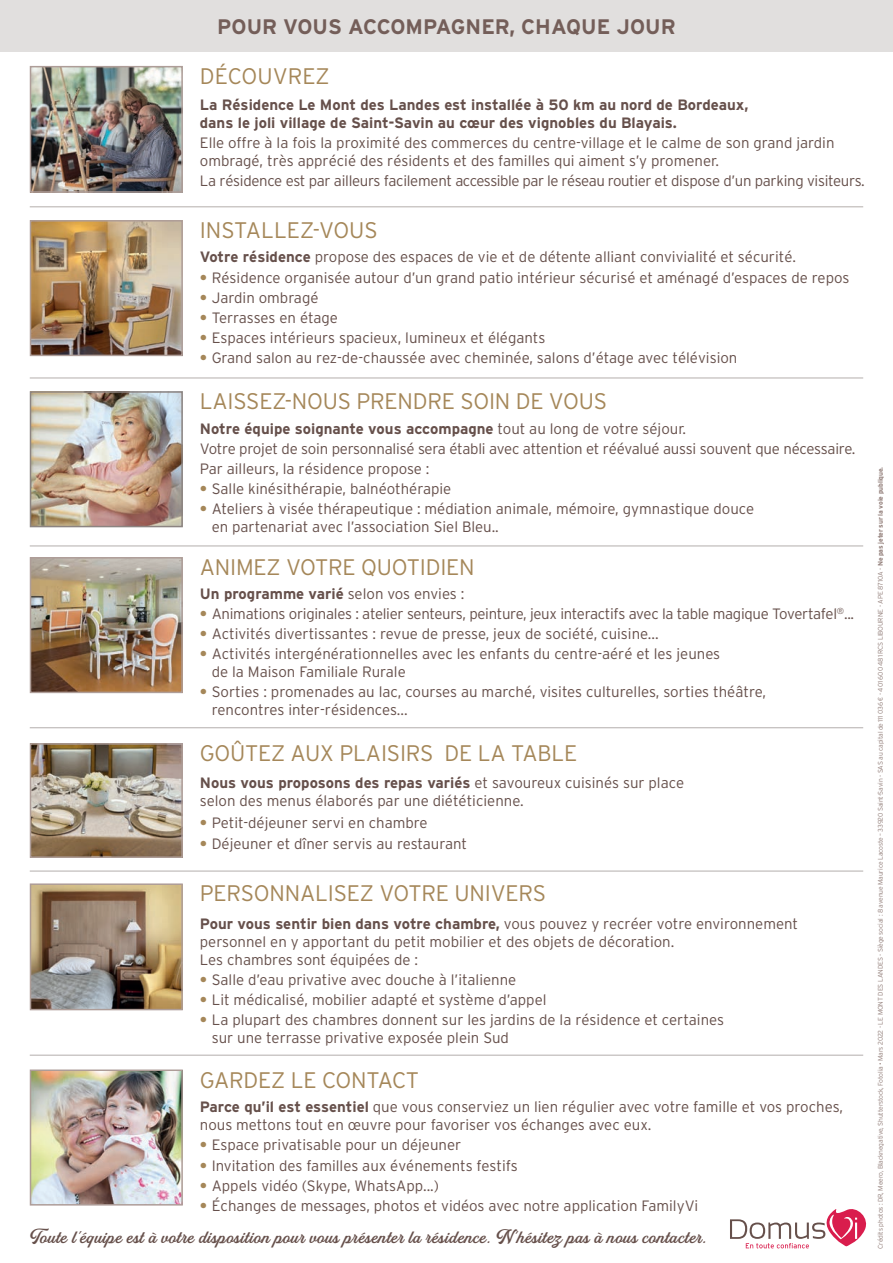
<style>
.page{position:relative;width:893px;height:1263px;background:#fff}
.page>*{position:absolute;margin:0;border:0;box-sizing:border-box;transform-origin:0 0}
.t1{font:300 22.5px "Interstate";letter-spacing:-.01em;color:#a58759}
.t2{font:700 21px "Interstate";color:#745e59}
.t3{font:19.5px "Golden Hills DEMO Regular";letter-spacing:.02em;color:#66504b}
.t4{font:300 15px/18px "Interstate";color:#66504b}
.t5{font:300 15px "Interstate";letter-spacing:-.02em;color:#66504b}
.t6{font:700 15px/18px "Interstate";color:#66504b}
.t7{font:300 6.75px "Interstate";letter-spacing:-.02em;color:#917d78}
.s1{font-weight:700}
.s2{font-weight:700;color:#a58759}
.s3{font-weight:300}
</style>
<div class="page">
<img style="left:33px;top:223px;width:147px;height:130px">
<div style="left:30px;top:220px;width:153px;height:136px;border:2px solid #ae9d98"></div>
<img style="left:33px;top:69px;width:147px;height:121px">
<div style="left:30px;top:66px;width:153px;height:127px;border:2px solid #ae9d98"></div>
<img style="left:33px;top:746px;width:147px;height:109px">
<div style="left:30px;top:743px;width:153px;height:115px;border:2px solid #ae9d98"></div>
<img style="left:33px;top:886px;width:147px;height:121px">
<div style="left:30px;top:883px;width:153px;height:127px;border:2px solid #ae9d98"></div>
<img style="left:33px;top:1072px;width:147px;height:130px">
<div style="left:30px;top:1069px;width:153px;height:136px;border:2px solid #ae9d98"></div>
<svg style="left:730px;top:1209px;width:137px;height:39px"></svg>
<hr style="left:30px;top:206px;width:833px;height:1px;background:#bcb7b5">
<hr style="left:30px;top:870px;width:833px;height:2px;background:#bcb7b5">
<hr style="left:30px;top:1054px;width:833px;height:2px;background:#bcb7b5">
<hr style="left:30px;top:377px;width:833px;height:1px;background:#bcb7b5">
<hr style="left:30px;top:545px;width:833px;height:1px;background:#bcb7b5">
<div style="left:0;top:0;width:893px;height:51px;background:#e1dfde"></div>
<img style="left:33px;top:394px;width:147px;height:130px">
<div style="left:30px;top:391px;width:153px;height:136px;border:2px solid #8c8481"></div>
<img style="left:33px;top:560px;width:147px;height:130px">
<div style="left:30px;top:557px;width:153px;height:136px;border:2px solid #ae9d98"></div>
<hr style="left:30px;top:727px;width:833px;height:1px;background:#bcb7b5">
<h2 class="t2" style="left:217px;top:14px;width:460px">POUR VOUS ACCOMPAGNER, CHAQUE JOUR</h2>
<h1 class="t1" style="left:200px;top:62px;width:131px">DÉCOUVREZ</h1>
<p class="t6" style="left:200px;top:95px;width:550px">La Résidence Le Mont des Landes est installée à 50 km au nord de Bordeaux, dans le joli village de Saint-Savin au cœur des vignobles du Blayais.</p>
<p class="t4" style="left:200px;top:134px;width:636px">Elle offre à la fois la proximité des commerces du centre-village et le calme de son grand jardin ombragé, très apprécié des résidents et des familles qui aiment s’y promener.</p>
<p class="t5" style="left:200px;top:172px;width:666px">La résidence est par ailleurs facilement accessible par le réseau routier et dispose d’un parking visiteurs.</p>
<h1 class="t1" style="left:200px;top:216px;width:179px">INSTALLEZ-VOUS</h1>
<p class="t4" style="left:200px;top:248px;width:598px"><span class="s1">Votre résidence</span> propose des espaces de vie et de détente alliant convivialité et sécurité.</p>
<p class="t4" style="left:200px;top:268px;width:651px"><span class="s2">•</span> Résidence organisée autour d’un grand patio intérieur sécurisé et aménagé d’espaces de repos</p>
<p class="t4" style="left:200px;top:288px;width:120px"><span class="s2">•</span> Jardin ombragé</p>
<p class="t4" style="left:200px;top:308px;width:140px"><span class="s2">•</span> Terrasses en étage</p>
<p class="t4" style="left:200px;top:328px;width:347px"><span class="s2">•</span> Espaces intérieurs spacieux, lumineux et élégants</p>
<p class="t4" style="left:200px;top:349px;width:539px"><span class="s2">•</span> Grand salon au rez-de-chaussée avec cheminée, salons d’étage avec télévision</p>
<h1 class="t1" style="left:200px;top:388px;width:409px">LAISSEZ-NOUS PRENDRE SOIN DE VOUS</h1>
<p class="t4" style="left:200px;top:418px;width:657px;line-height:20.1px"><span class="s1">Notre équipe soignante vous accompagne</span> tout au long de votre séjour.<br>Votre projet de soin personnalisé sera établi avec attention et réévalué aussi souvent que nécessaire.<br>Par ailleurs, la résidence propose :</p>
<p class="t4" style="left:200px;top:480px;width:253px"><span class="s2">•</span> Salle kinésithérapie, balnéothérapie</p>
<p class="t4" style="left:212px;top:500px;width:544px;text-indent:-12px"><span class="s2">•</span> Ateliers à visée thérapeutique : médiation animale, mémoire, gymnastique douce en partenariat avec l’association Siel Bleu..</p>
<h1 class="t1" style="left:200px;top:553px;width:276px">ANIMEZ VOTRE QUOTIDIEN</h1>
<p class="t6" style="left:200px;top:584px;width:266px">Un programme varié <span class="s3">selon vos envies :</span></p>
<p class="t5" style="left:200px;top:605px;width:656px"><span class="s2">•</span> Animations originales : atelier senteurs, peinture, jeux interactifs avec la table magique Tovertafel<sup>®</sup>...</p>
<p class="t4" style="left:200px;top:625px;width:460px"><span class="s2">•</span> Activités divertissantes : revue de presse, jeux de société, cuisine...</p>
<p class="t4" style="left:212px;top:645px;width:510px;text-indent:-12px"><span class="s2">•</span> Activités intergénérationnelles avec les enfants du centre-aéré et les jeunes de la Maison Familiale Rurale</p>
<p class="t4" style="left:212px;top:683px;width:556px;text-indent:-12px"><span class="s2">•</span> Sorties : promenades au lac, courses au marché, visites culturelles, sorties théâtre, rencontres inter-résidences...</p>
<h1 class="t1" style="left:200px;top:739px;width:379px">GOÛTEZ AUX PLAISIRS DE LA TABLE</h1>
<p class="t4" style="left:200px;top:774px;width:486px"><span class="s1">Nous vous proposons des repas variés</span> et savoureux cuisinés sur place selon des menus élaborés par une diététicienne.</p>
<p class="t4" style="left:200px;top:814px;width:229px"><span class="s2">•</span> Petit-déjeuner servi en chambre</p>
<p class="t4" style="left:200px;top:834px;width:269px"><span class="s2">•</span> Déjeuner et dîner servis au restaurant</p>
<h1 class="t1" style="left:200px;top:880px;width:348px">PERSONNALISEZ VOTRE UNIVERS</h1>
<p class="t4" style="left:200px;top:914px;width:600px"><span class="s1">Pour vous sentir bien dans votre chambre,</span> vous pouvez y recréer votre environnement personnel en y apportant du petit mobilier et des objets de décoration.<br>Les chambres sont équipées de :</p>
<p class="t4" style="left:200px;top:970px;width:318px"><span class="s2">•</span> Salle d’eau privative avec douche à l’italienne</p>
<p class="t4" style="left:200px;top:990px;width:348px"><span class="s2">•</span> Lit médicalisé, mobilier adapté et système d’appel</p>
<p class="t4" style="left:212px;top:1011px;width:514px;text-indent:-12px"><span class="s2">•</span> La plupart des chambres donnent sur les jardins de la résidence et certaines sur une terrasse privative exposée plein Sud</p>
<h1 class="t1" style="left:200px;top:1066px;width:221px">GARDEZ LE CONTACT</h1>
<p class="t4" style="left:200px;top:1098px;width:645px"><span class="s1">Parce qu’il est essentiel</span> que vous conserviez un lien régulier avec votre famille et vos proches, nous mettons tout en œuvre pour favoriser vos échanges avec eux.</p>
<p class="t4" style="left:200px;top:1136px;width:263px"><span class="s2">•</span> Espace privatisable pour un déjeuner</p>
<p class="t4" style="left:200px;top:1156px;width:319px"><span class="s2">•</span> Invitation des familles aux événements festifs</p>
<p class="t4" style="left:200px;top:1176px;width:241px"><span class="s2">•</span> Appels vidéo (Skype, WhatsApp...)</p>
<p class="t4" style="left:200px;top:1196px;width:500px"><span class="s2">•</span> Échanges de messages, photos et vidéos avec notre application FamilyVi</p>
<h3 class="t3" style="left:30px;top:1226px;width:679px">Toute l’équipe est à votre disposition pour vous présenter la résidence. N’hésitez pas à nous contacter.</h3>
<p class="t7" style="left:876px;top:1249px;width:784px;rotate:-90deg">Crédits photos : DR, Meero, Blacknegative, Shutterstock, Fotolia • Mars 2022 - LE MONT DES LANDES - Siège social : 8 avenue Maurice Lacoste – 33920 Saint-Savin - SAS au capital de 111 036 € - 401 600 481 RCS LIBOURNE - APE 8710A - <span class="s1">Ne pas jeter sur la voie publique.</span></p>
</div>
